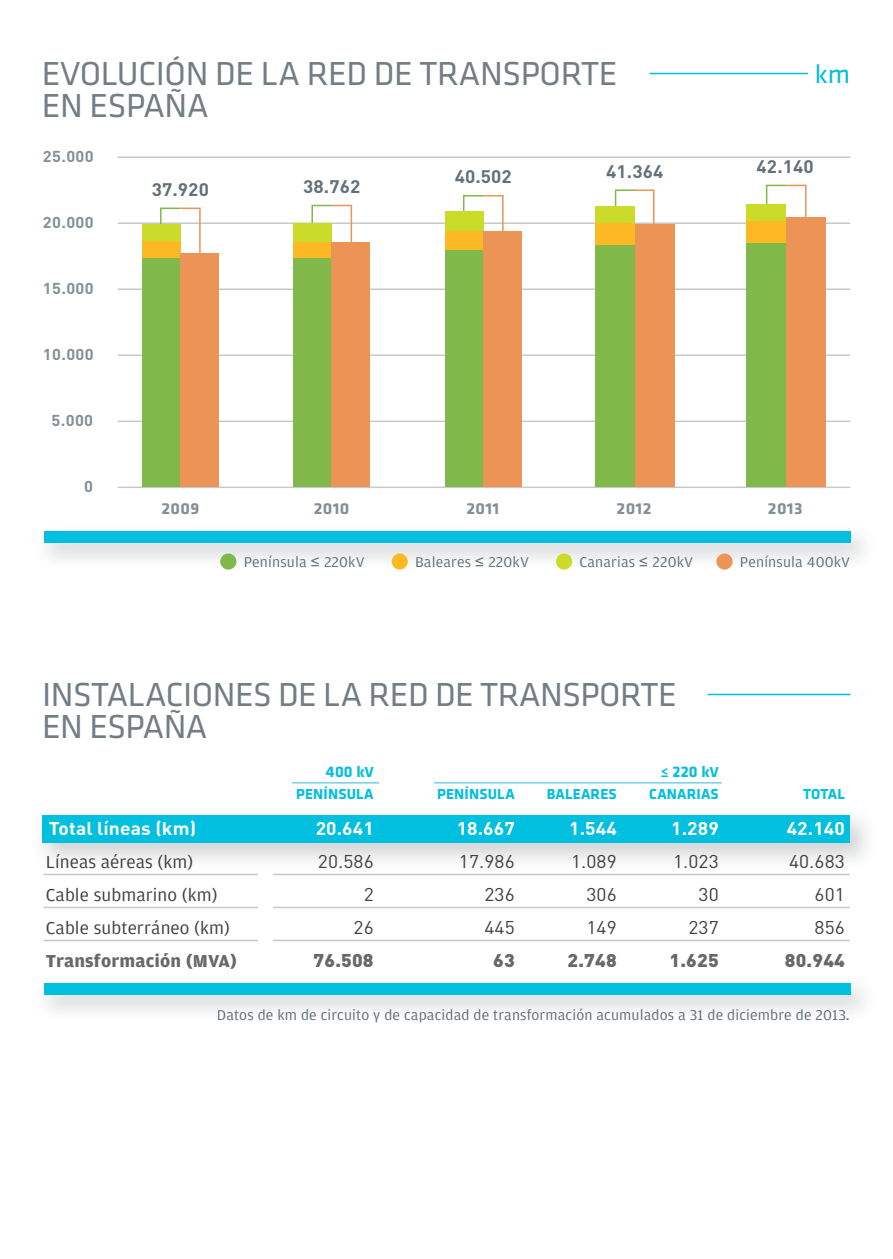
<style>
.page{position:relative;width:893px;height:1259px;background:#fff}
.page>*{position:absolute;margin:0;border:0;box-sizing:border-box;transform-origin:0 0}
.t1{font:34.5px/31.5px "Klavika Basic";letter-spacing:-.015em;color:#727d84}
.t2{font:27px "Klavika Basic";color:#00bfdf}
.t3{font:18.3px "Amplitude";letter-spacing:.005em;color:#414042;scale:1.05 1}
.t4{font:18.3px "DINOT";letter-spacing:.005em;color:#414042;scale:1.05 1}
.t5{font:700 18.3px "DINOT";letter-spacing:.005em;color:#fff;scale:1.05 1}
.t6{font:900 18.3px "DINOT";letter-spacing:.01em;color:#67686b;scale:1.05 1}
.t7{font:700 18.3px "Amplitude";letter-spacing:.01em;color:#67686b;scale:1.05 1}
.t8{font:700 18px "DINOT";letter-spacing:.005em;color:#63717a;scale:1.05 1}
.t9{font:700 16.5px "Klavika Basic";letter-spacing:.02em;color:#839097;scale:1.05 1}
.t10{font:700 15.9px "Klavika Basic";letter-spacing:.01em;color:#00bfdf}
.t11{font:700 15.6px "DINOT";letter-spacing:.02em;color:#839097;scale:1.05 1}
.t12{font:15px "Amplitude";letter-spacing:.01em;color:#606e76;scale:1.05 1}
.t13{font:15px "Amplitude";letter-spacing:.01em;color:#63717a;scale:1.05 1}
.t14{font:700 15px "Klavika Basic";letter-spacing:.01em;color:#00bfdf}
.s1{font-family:"Arial"}
.s2{font-size:15px}
.s3{color:#616f78}
</style>
<div class="page">
<hr style="left:650px;top:73px;width:158px;height:1px;background:#00bfdf">
<hr style="left:118px;top:156px;width:732px;height:2px;background:#c7c8ca">
<hr style="left:118px;top:222px;width:732px;height:2px;background:#c7c8ca">
<hr style="left:118px;top:288px;width:732px;height:2px;background:#c7c8ca">
<hr style="left:118px;top:354px;width:732px;height:2px;background:#c7c8ca">
<hr style="left:118px;top:420px;width:732px;height:2px;background:#c7c8ca">
<hr style="left:118px;top:486px;width:732px;height:2px;background:#c7c8ca">
<img style="left:44px;top:531px;width:819px;height:38px">
<div style="left:44px;top:531px;width:806px;height:11px;background:#00bfdf"></div>
<div style="left:220px;top:553px;width:16px;height:16px;background:#81b84a;border-radius:50%"></div>
<div style="left:392px;top:553px;width:16px;height:16px;background:#fdb924;border-radius:50%"></div>
<div style="left:556px;top:553px;width:16px;height:16px;background:#cbdb2a;border-radius:50%"></div>
<div style="left:716px;top:553px;width:17px;height:16px;background:#eb9456;border-radius:50%"></div>
<svg style="left:159px;top:207px;width:42px;height:46px"></svg>
<div style="left:142px;top:255px;width:38px;height:232px;background:#81b84a"></div>
<div style="left:142px;top:239px;width:38px;height:19px;background:#fdb924"></div>
<div style="left:142px;top:225px;width:38px;height:16px;background:#cbdb2a"></div>
<div style="left:180px;top:253px;width:39px;height:234px;background:#eb9456"></div>
<svg style="left:311px;top:204px;width:42px;height:38px"></svg>
<div style="left:293px;top:255px;width:39px;height:232px;background:#81b84a"></div>
<div style="left:293px;top:239px;width:39px;height:19px;background:#fdb924"></div>
<div style="left:293px;top:223px;width:39px;height:19px;background:#cbdb2a"></div>
<div style="left:332px;top:242px;width:38px;height:245px;background:#eb9456"></div>
<svg style="left:462px;top:195px;width:42px;height:36px"></svg>
<div style="left:445px;top:248px;width:38px;height:239px;background:#81b84a"></div>
<div style="left:445px;top:229px;width:38px;height:21px;background:#fdb924"></div>
<div style="left:445px;top:212px;width:38px;height:19px;background:#cbdb2a"></div>
<div style="left:483px;top:231px;width:39px;height:256px;background:#eb9456"></div>
<svg style="left:614px;top:189px;width:41px;height:35px"></svg>
<div style="left:595px;top:242px;width:40px;height:245px;background:#81b84a"></div>
<div style="left:595px;top:221px;width:40px;height:24px;background:#fdb924"></div>
<div style="left:595px;top:206px;width:40px;height:17px;background:#cbdb2a"></div>
<div style="left:635px;top:224px;width:39px;height:263px;background:#eb9456"></div>
<svg style="left:765px;top:184px;width:42px;height:33px"></svg>
<div style="left:747px;top:239px;width:39px;height:248px;background:#81b84a"></div>
<div style="left:747px;top:219px;width:39px;height:23px;background:#fdb924"></div>
<div style="left:747px;top:204px;width:39px;height:16px;background:#cbdb2a"></div>
<div style="left:786px;top:217px;width:40px;height:270px;background:#eb9456"></div>
<img style="left:42px;top:815px;width:825px;height:46px">
<div style="left:43px;top:815px;width:807px;height:27px;background:#00bfdf"></div>
<hr style="left:44px;top:873px;width:806px;height:2px;background:#c7c8ca">
<hr style="left:44px;top:906px;width:806px;height:2px;background:#c7c8ca">
<hr style="left:44px;top:939px;width:806px;height:2px;background:#c7c8ca">
<hr style="left:434px;top:782px;width:288px;height:1px;background:#76cfe7">
<hr style="left:292px;top:782px;width:87px;height:1px;background:#76cfe7">
<hr style="left:708px;top:694px;width:142px;height:1px;background:#00bfdf">
<div style="left:258px;top:871px;width:14px;height:86px;background:#fff"></div>
<img style="left:44px;top:983px;width:819px;height:29px">
<hr style="left:218px;top:1008px;width:631px;height:4px;background:#f2f3f3">
<div style="left:44px;top:983px;width:806px;height:11px;background:#00bfdf"></div>
<h1 class="t1" style="left:42px;top:58px;width:577px">EVOLUCIÓN DE LA RED DE TRANSPORTE</h1>
<h2 class="t2" style="left:815px;top:58px;width:37px">km</h2>
<h1 class="t1" style="left:42px;top:89px;width:168px">EN ESPAÑA</h1>
<p class="t11" style="left:43px;top:148px;width:50px">25.000</p>
<p class="t8" style="left:757px;top:156px;width:56px">42.140</p>
<p class="t8" style="left:455px;top:167px;width:56px">40.502</p>
<p class="t8" style="left:606px;top:161px;width:56px">41.364</p>
<p class="t8" style="left:152px;top:179px;width:56px">37.920</p>
<p class="t8" style="left:303px;top:176px;width:56px">38.762</p>
<p class="t11" style="left:43px;top:214px;width:50px">20.000</p>
<p class="t11" style="left:43px;top:280px;width:50px">15.000</p>
<p class="t11" style="left:43px;top:346px;width:50px">10.000</p>
<p class="t11" style="left:52px;top:412px;width:41px">5.000</p>
<p class="t11" style="left:84px;top:478px;width:10px">0</p>
<p class="t9" style="left:161px;top:499px;width:37px">2009</p>
<p class="t9" style="left:314px;top:499px;width:35px">2010</p>
<p class="t9" style="left:466px;top:499px;width:33px">2011</p>
<p class="t9" style="left:617px;top:499px;width:35px">2012</p>
<p class="t9" style="left:768px;top:499px;width:34px">2013</p>
<p class="t13" style="left:244px;top:556px;width:117px">Península <span class="s1">≤</span> 220kV</p>
<p class="t13" style="left:415px;top:556px;width:110px">Baleares <span class="s1">≤</span> 220kV</p>
<p class="t13" style="left:579px;top:556px;width:110px">Canarias <span class="s1">≤</span> 220kV</p>
<p class="t13" style="left:740px;top:556px;width:107px">Península 400kV</p>
<h1 class="t1" style="left:42px;top:679px;width:636px">INSTALACIONES DE LA RED DE TRANSPORTE<br>EN ESPAÑA</h1>
<p class="t10" style="left:326px;top:762px;width:49px">400 k<span class="s2">V</span></p>
<p class="t10" style="left:661px;top:762px;width:59px">≤ 220 k<span class="s2">V</span></p>
<p class="t14" style="left:296px;top:785px;width:79px">PENÍNSULA</p>
<p class="t14" style="left:437px;top:785px;width:79px">PENÍNSULA</p>
<p class="t14" style="left:547px;top:785px;width:71px">BALEARES</p>
<p class="t14" style="left:649px;top:785px;width:71px">CANARIAS</p>
<p class="t14" style="left:803px;top:785px;width:43px">TOTAL</p>
<p class="t5" style="left:49px;top:818px;width:142px">Total líneas (km)</p>
<p class="t5" style="left:316px;top:818px;width:57px">20.641</p>
<p class="t5" style="left:457px;top:818px;width:57px">18.667</p>
<p class="t5" style="left:569px;top:818px;width:47px">1.544</p>
<p class="t5" style="left:671px;top:818px;width:47px">1.289</p>
<p class="t5" style="left:787px;top:818px;width:57px">42.140</p>
<p class="t3" style="left:46px;top:855px;width:142px">Líneas aéreas (km)</p>
<p class="t4" style="left:318px;top:851px;width:55px">20.586</p>
<p class="t4" style="left:459px;top:851px;width:55px">17.986</p>
<p class="t4" style="left:571px;top:851px;width:45px">1.089</p>
<p class="t4" style="left:673px;top:851px;width:45px">1.023</p>
<p class="t4" style="left:789px;top:851px;width:55px">40.683</p>
<p class="t3" style="left:46px;top:888px;width:165px">Cable submarino (km)</p>
<p class="t4" style="left:364px;top:884px;width:11px">2</p>
<p class="t4" style="left:484px;top:884px;width:30px">236</p>
<p class="t4" style="left:586px;top:884px;width:30px">306</p>
<p class="t4" style="left:699px;top:884px;width:21px">30</p>
<p class="t4" style="left:815px;top:884px;width:30px">601</p>
<p class="t3" style="left:46px;top:921px;width:177px">Cable subterráneo (km)</p>
<p class="t4" style="left:354px;top:917px;width:21px">26</p>
<p class="t4" style="left:484px;top:917px;width:30px">445</p>
<p class="t4" style="left:586px;top:917px;width:30px">149</p>
<p class="t4" style="left:688px;top:917px;width:30px">237</p>
<p class="t4" style="left:815px;top:917px;width:30px">856</p>
<p class="t7" style="left:46px;top:950px;width:184px">Transformación (MVA)</p>
<p class="t6" style="left:314px;top:950px;width:59px">76.508</p>
<p class="t6" style="left:493px;top:950px;width:22px">63</p>
<p class="t6" style="left:568px;top:950px;width:48px">2.748</p>
<p class="t6" style="left:670px;top:950px;width:48px">1.625</p>
<p class="t6" style="left:785px;top:950px;width:59px">80.944</p>
<p class="t12" style="left:217px;top:1009px;width:604px">Datos de km de circuito y de <span class="s3">cap</span>acidad de transf<span class="s3">orma</span>ción <span class="s3">acu</span>mulados a 31 de diciembre de 2013.</p>
</div>
